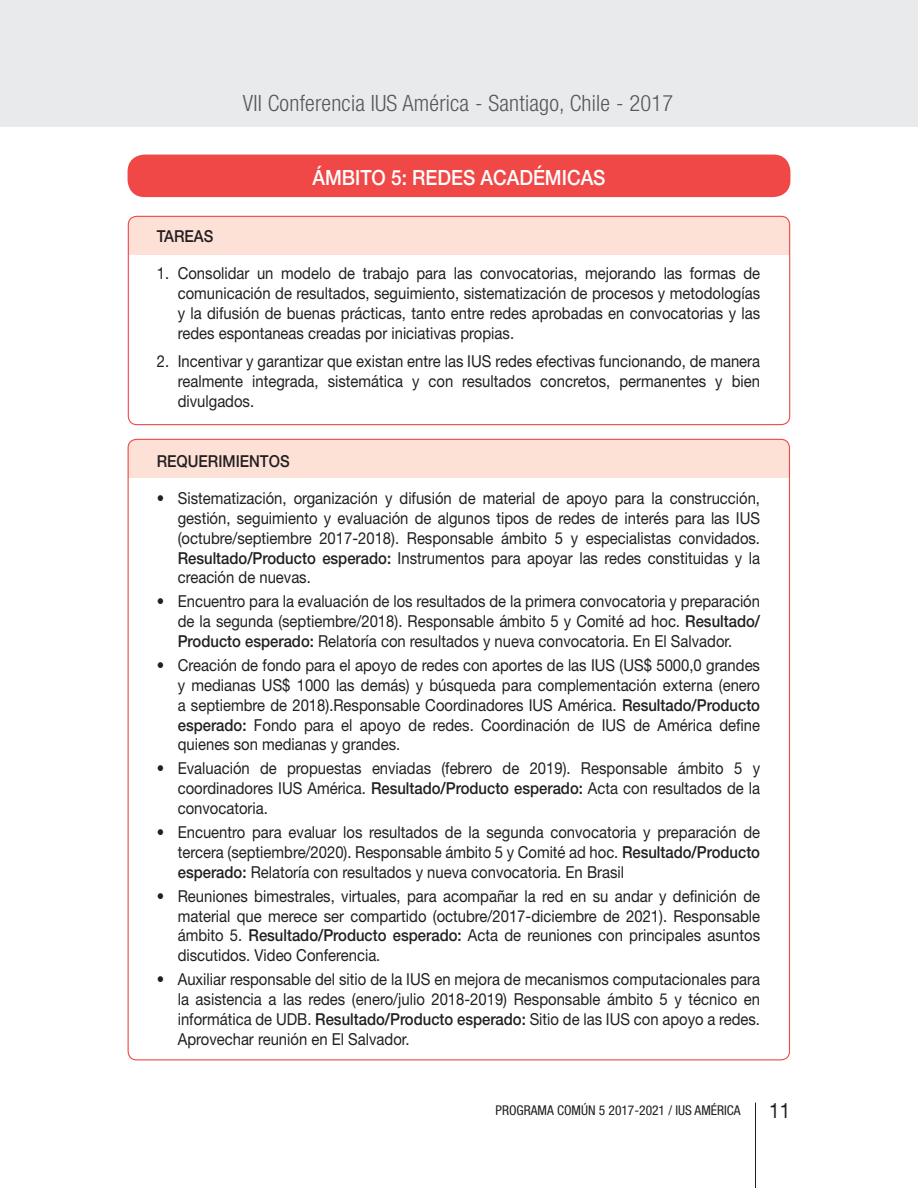
<style>
.page{position:relative;width:918px;height:1188px;background:#fff}
.page>*{position:absolute;margin:0;border:0;box-sizing:border-box;transform-origin:0 0}
.t1{font:300 condensed 22.5px "Helvetica Neue LT Std";letter-spacing:.01em;color:#57585a}
.t2{font:500 21px "Helvetica Neue LT Std";color:#fff;scale:.9 1}
.t3{font:21px "Helvetica Neue LT Std";color:#231f20;scale:.9 1}
.t4{font:16.5px/19.8px "Helvetica Neue LT Std";color:#231f20;text-align:justify;scale:.9 1}
.t5{font:500 16.5px "Helvetica Neue LT Std";color:#231f20;scale:.9 1}
.t6{font:condensed 13.5px "Helvetica Neue LT Std";color:#231f20}
.s1{font-weight:500}
</style>
<div class="page">
<hr style="left:755px;top:1103px;width:1px;height:85px;background:#231f20">
<div style="left:128px;top:439px;width:662px;height:39px;background:#fde1d7"></div>
<div style="left:128px;top:216px;width:662px;height:39px;background:#fde1d7"></div>
<div style="left:128px;top:216px;width:662px;height:209px;border:1px solid #ef4847;border-radius:9px"></div>
<div style="left:128px;top:155px;width:662px;height:42px;background:#ef4847;border-radius:17px"></div>
<div style="left:0;top:1px;width:918px;height:126px;background:#e9eaeb"></div>
<h1 class="t1" style="left:243px;top:90px;width:432px">VII Conferencia IUS América - Santiago, Chile - 2017</h1>
<p class="t2" style="left:312px;top:165px;width:327px">ÁMBITO 5: REDES ACADÉMICAS</p>
<p class="t5" style="left:157px;top:227px;width:64px">TAREAS</p>
<p class="t4" style="left:178px;top:263px;width:649px;text-indent:-21px">1. Consolidar un modelo de trabajo para las convocatorias, mejorando las formas de comunicación de resultados, seguimiento, sistematización de procesos y metodologías y la difusión de buenas prácticas, tanto entre redes aprobadas en convocatorias y las redes espontaneas creadas por iniciativas propias.</p>
<p class="t4" style="left:178px;top:351px;width:649px;text-indent:-21px">2. Incentivar y garantizar que existan entre las IUS redes efectivas funcionando, de manera realmente integrada, sistemática y con resultados concretos, permanentes y bien divulgados.</p>
<p class="t5" style="left:157px;top:452px;width:149px">REQUERIMIENTOS</p>
<p class="t4" style="left:178px;top:488px;width:649px;text-indent:-21px">• Sistematización, organización y difusión de material de apoyo para la construcción, gestión, seguimiento y evaluación de algunos tipos de redes de interés para las IUS (octubre/septiembre 2017-2018). Responsable ámbito 5 y especialistas convidados.<br><span class="s1">Resultado/Producto esperado:</span> Instrumentos para apoyar las redes constituidas y la creación de nuevas.</p>
<p class="t4" style="left:178px;top:591px;width:649px;text-indent:-21px">• Encuentro para la evaluación de los resultados de la primera convocatoria y preparación de la segunda (septiembre/2018). Responsable ámbito 5 y Comité ad hoc. <span class="s1">Resultado/ Producto esperado:</span> Relatoría con resultados y nueva convocatoria. En El Salvador.</p>
<p class="t4" style="left:178px;top:655px;width:649px;text-indent:-21px">• Creación de fondo para el apoyo de redes con aportes de las IUS (US$ 5000,0 grandes y medianas US$ 1000 las demás) y búsqueda para complementación externa (enero a septiembre de 2018).Responsable Coordinadores IUS América. <span class="s1">Resultado/Producto esperado:</span> Fondo para el apoyo de redes. Coordinación de IUS de América define quienes son medianas y grandes.</p>
<p class="t4" style="left:178px;top:758px;width:649px;text-indent:-21px">• Evaluación de propuestas enviadas (febrero de 2019). Responsable ámbito 5 y coordinadores IUS América. <span class="s1">Resultado/Producto esperado:</span> Acta con resultados de la convocatoria.</p>
<p class="t4" style="left:178px;top:822px;width:649px;text-indent:-21px">• Encuentro para evaluar los resultados de la segunda convocatoria y preparación de tercera (septiembre/2020). Responsable ámbito 5 y Comité ad hoc. <span class="s1">Resultado/Producto esperado:</span> Relatoría con resultados y nueva convocatoria. En Brasil</p>
<p class="t4" style="left:178px;top:886px;width:649px;text-indent:-21px">• Reuniones bimestrales, virtuales, para acompañar la red en su andar y definición de material que merece ser compartido (octubre/2017-diciembre de 2021). Responsable ámbito 5. <span class="s1">Resultado/Producto esperado:</span> Acta de reuniones con principales asuntos discutidos. Video Conferencia.</p>
<p class="t4" style="left:178px;top:969px;width:649px;text-indent:-21px">• Auxiliar responsable del sitio de la IUS en mejora de mecanismos computacionales para la asistencia a las redes (enero/julio 2018-2019) Responsable ámbito 5 y técnico en informática de UDB. <span class="s1">Resultado/Producto esperado:</span> Sitio de las IUS con apoyo a redes.<br>Aprovechar reunión en El Salvador.</p>
<p class="t6" style="left:496px;top:1103px;width:247px">PROGRAMA COMÚN 5 2017-2021 / IUS AMÉRICA</p>
<p class="t3" style="left:769px;top:1098px;width:25px">11</p>
</div>
